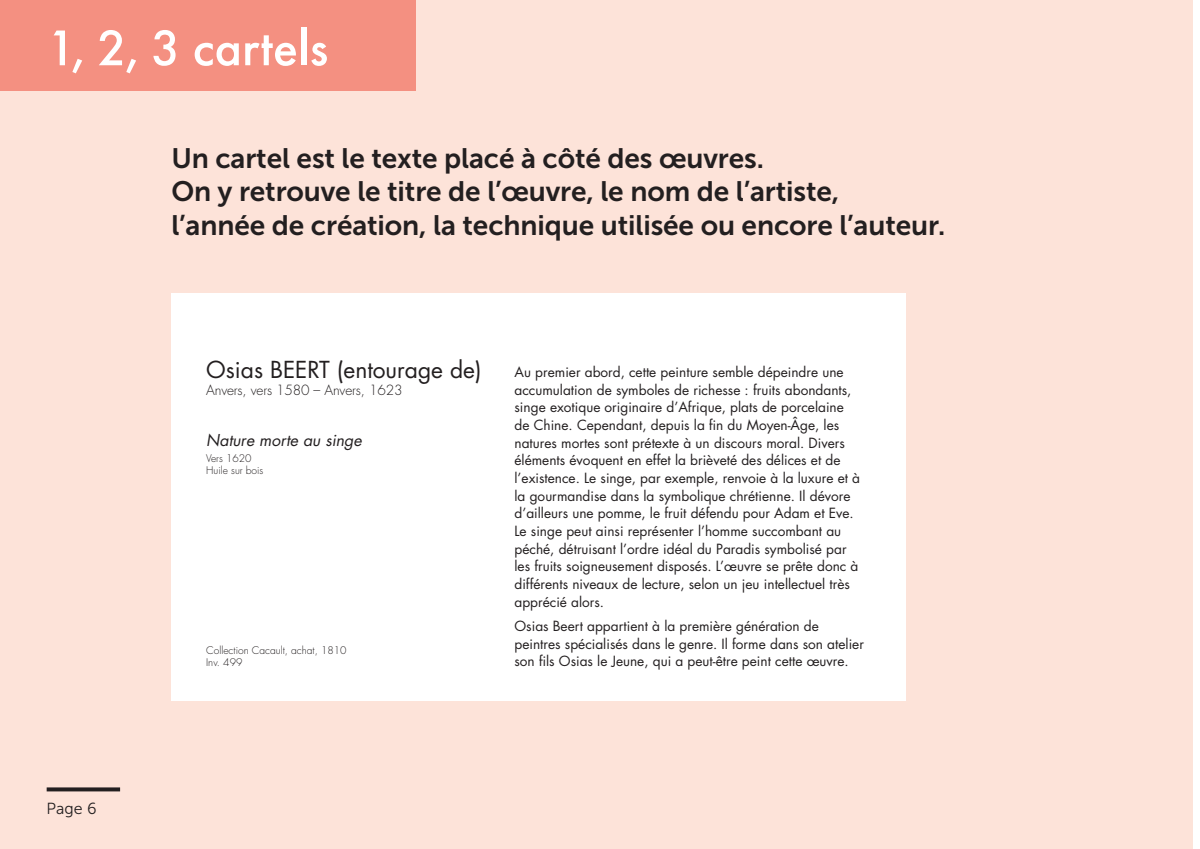
<style>
.page{position:relative;width:1200px;height:849px;background:#fff}
.page>*{position:absolute;margin:0;border:0;box-sizing:border-box;transform-origin:0 0}
.t1{font:500 52px "Futura PT";color:#fff}
.t2{font:28px/33.6px "Museo Sans 700";letter-spacing:-.005em;color:#231f20}
.t3{font:22.8px "Futura Std";color:#231f20}
.t4{font:italic 16px "Futura Std";color:#231f20}
.t5{font:16px "Museo Sans 300";color:#231f20}
.t6{font:13.6px/17.6px "Futura Std";color:#231f20}
.t7{font:300 13.6px "Futura Std";letter-spacing:-.01em;color:#231f20}
.t8{font:300 10.2px/12.2px "Futura Std";color:#231f20}
</style>
<div class="page">
<div style="left:0;top:0;width:1192px;height:848px;background:#fde3d9"></div>
<div style="left:171px;top:293px;width:734px;height:407px;background:#fff"></div>
<svg style="left:47px;top:787px;width:73px;height:4px"></svg>
<div style="left:0;top:0;width:416px;height:91px;background:#f49081"></div>
<h1 class="t1" style="left:47px;top:17px;width:283px">1, 2, 3 cartels</h1>
<h2 class="t2" style="left:171px;top:141px;width:775px">Un cartel est le texte placé à côté des œuvres.<br>On y retrouve le titre de l’œuvre, le nom de l’artiste,<br>l’année de création, la technique utilisée ou encore l’auteur.</h2>
<p class="t5" style="left:47px;top:799px;width:51px">Page 6</p>
<h3 class="t3" style="left:206px;top:355px;width:277px">Osias BEERT (entourage de)</h3>
<p class="t7" style="left:206px;top:381px;width:198px">Anvers, vers 1580 – Anvers, 1623</p>
<p class="t4" style="left:206px;top:429px;width:157px">Nature morte au singe</p>
<p class="t8" style="left:206px;top:452px;width:59px">Vers 1620<br>Huile sur bois</p>
<p class="t8" style="left:206px;top:644px;width:142px">Collection Cacault, achat, 1810<br>Inv. 499</p>
<p class="t6" style="left:514px;top:363px;width:347px">Au premier abord, cette peinture semble dépeindre une accumulation de symboles de richesse : fruits abondants, singe exotique originaire d’Afrique, plats de porcelaine de Chine. Cependant, depuis la fin du Moyen-Âge, les natures mortes sont prétexte à un discours moral. Divers éléments évoquent en effet la brièveté des délices et de l’existence. Le singe, par exemple, renvoie à la luxure et à la gourmandise dans la symbolique chrétienne. Il dévore d’ailleurs une pomme, le fruit défendu pour Adam et Eve.<br>Le singe peut ainsi représenter l’homme succombant au péché, détruisant l’ordre idéal du Paradis symbolisé par les fruits soigneusement disposés. L’œuvre se prête donc à différents niveaux de lecture, selon un jeu intellectuel très apprécié alors.</p>
<p class="t6" style="left:514px;top:617px;width:351px">Osias Beert appartient à la première génération de peintres spécialisés dans le genre. Il forme dans son atelier son fils Osias le Jeune, qui a peut-être peint cette œuvre.</p>
</div>
